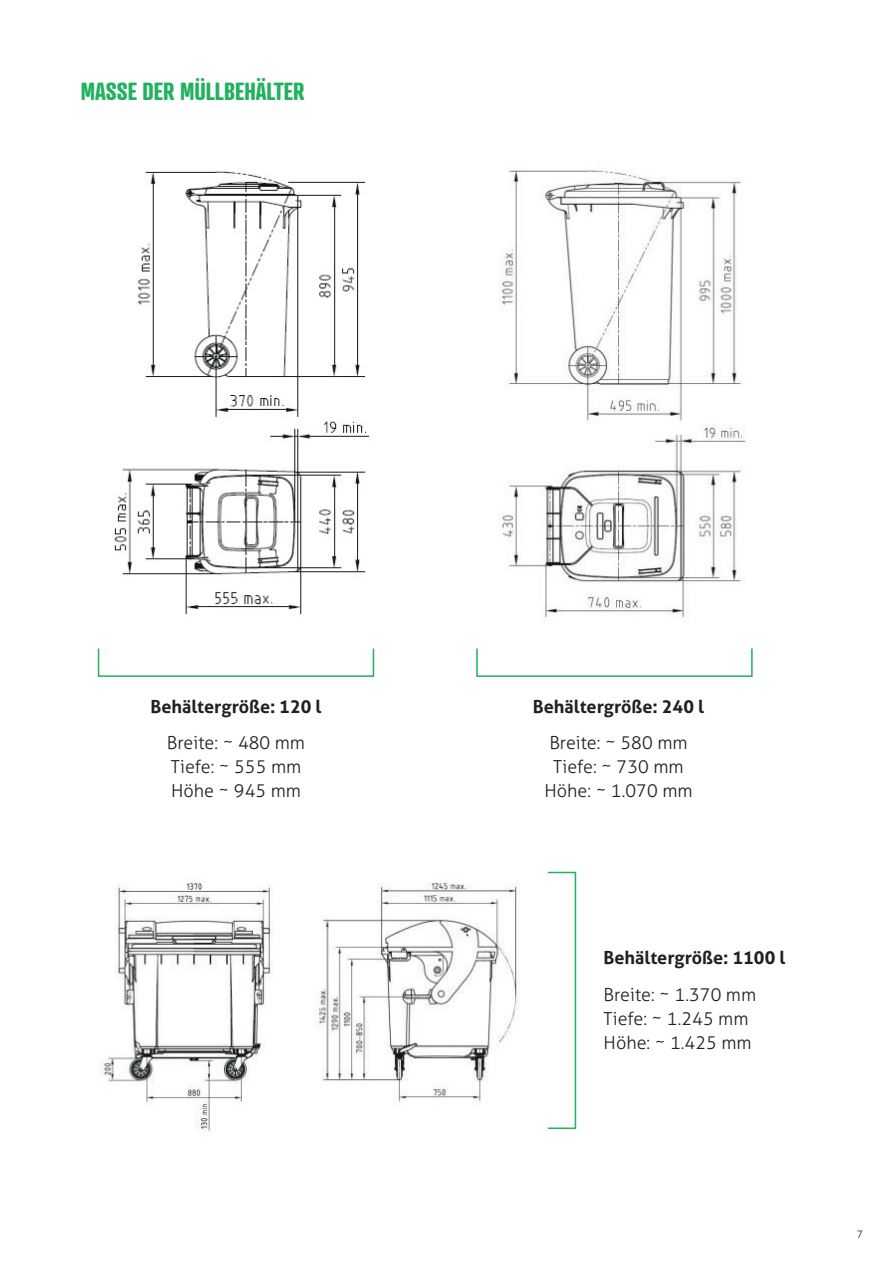
<style>
.page{position:relative;width:893px;height:1263px;background:#fff}
.page>*{position:absolute;margin:0;border:0;box-sizing:border-box;transform-origin:0 0}
.t1{font:700 24px "Atrament";color:#21b15f}
.t2{font:300 18px/24px "Aller";color:#231f20}
.t3{font:700 18px "Aller";color:#231f20}
.t4{font:300 10.5px "Aller";color:#231f20}
</style>
<div class="page">
<img style="left:114px;top:171px;width:256px;height:444px">
<div style="left:98px;top:648px;width:276px;height:29px;border:2px solid #21b15f"></div>
<img style="left:500px;top:168px;width:246px;height:450px">
<div style="left:476px;top:648px;width:277px;height:29px;border:2px solid #21b15f"></div>
<img style="left:99px;top:880px;width:421px;height:251px">
<div style="left:547px;top:872px;width:29px;height:257px;border:2px solid #21b15f"></div>
<h1 class="t1" style="left:81px;top:76px;width:225px">MASSE DER MÜLLBEHÄLTER</h1>
<p class="t3" style="left:151px;top:695px;width:172px">Behältergröße: 120 l</p>
<p class="t2" style="left:167px;top:731px;width:140px">Breite: ~ 480 mm<br>Tiefe: ~ 555 mm<br>Höhe ~ 945 mm</p>
<p class="t3" style="left:533px;top:695px;width:172px">Behältergröße: 240 l</p>
<p class="t2" style="left:544px;top:731px;width:150px;text-align:center">Breite: ~ 580 mm<br>Tiefe: ~ 730 mm<br>Höhe: ~ 1.070 mm</p>
<p class="t3" style="left:604px;top:946px;width:183px">Behältergröße: 1100 l</p>
<p class="t2" style="left:604px;top:982px;width:154px">Breite: ~ 1.370 mm<br>Tiefe: ~ 1.245 mm<br>Höhe: ~ 1.425 mm</p>
<p class="t4" style="left:857px;top:1227px;width:8px">7</p>
</div>
